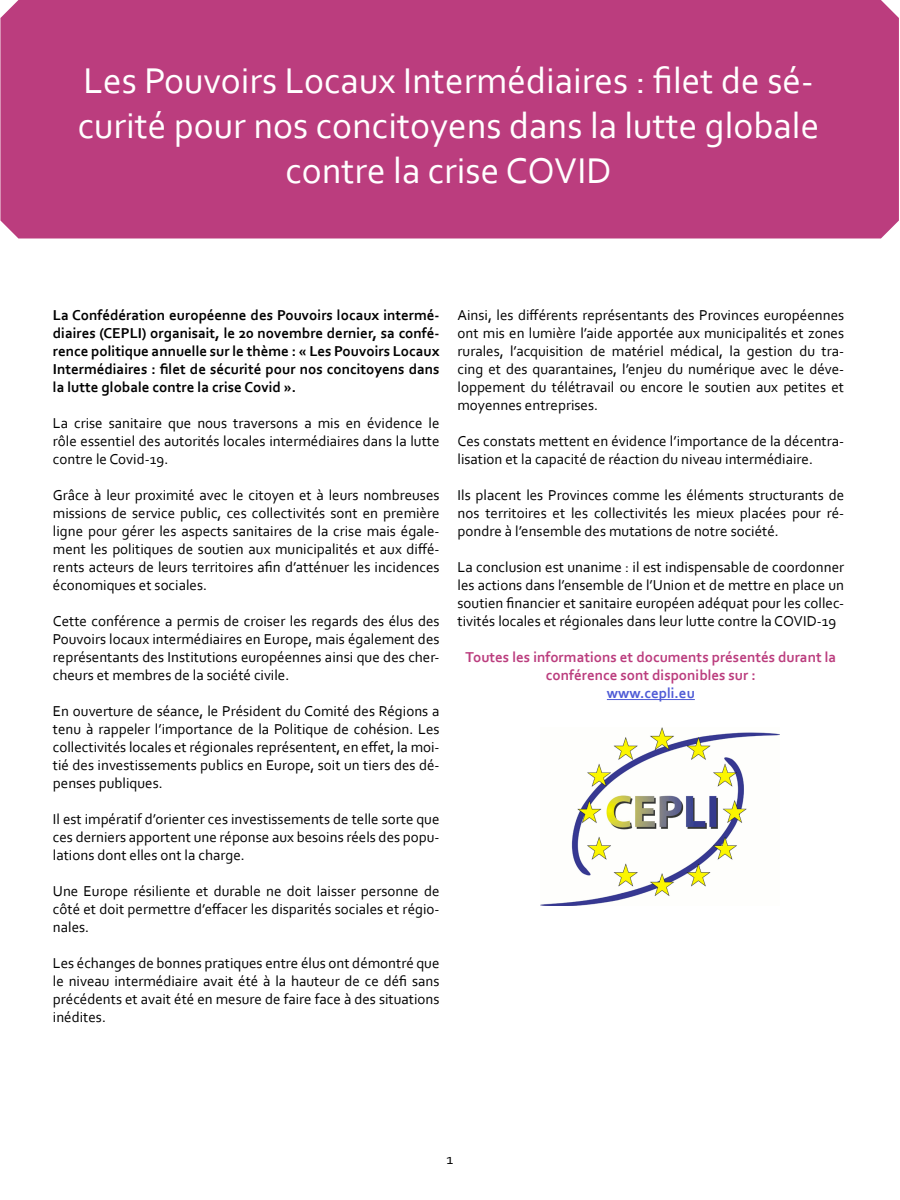
<style>
.page{position:relative;width:900px;height:1200px;background:#fff}
.page>*{position:absolute;margin:0;border:0;box-sizing:border-box;transform-origin:0 0}
.t1{font:37.5px/45px "Corbel";color:#fff;text-align:center}
.t2{font:15px/18px "Corbel";color:#000;text-align:justify}
.t3{font:700 15px/18px "Corbel";color:#000;text-align:justify}
.t4{font:700 15px/18px "Corbel";color:#bb3d7e;text-align:center}
.t5{font:700 15px "Corbel";color:#4f5cd6}
</style>
<div class="page">
<div style="left:0;top:0;width:899px;height:238px;background:#bb3d7e"></div>
<hr style="left:607px;top:699px;width:88px;height:1px;background:#4f5cd6">
<img style="left:540px;top:728px;width:239px;height:177px">
<p class="t1" style="left:78px;top:57px;width:743px">Les Pouvoirs Locaux Intermédiaires : filet de sé&shy;curité pour nos concitoyens dans la lutte globale contre la crise COVID</p>
<p class="t3" style="left:53px;top:306px;width:388px">La Confédération européenne des Pouvoirs locaux intermé&shy;diaires (CEPLI) organisait, le 20 novembre dernier, sa confé&shy;rence politique annuelle sur le thème : « Les Pouvoirs Locaux Intermédiaires : filet de sécurité pour nos concitoyens dans la lutte globale contre la crise Covid ».</p>
<p class="t2" style="left:53px;top:414px;width:388px">La crise sanitaire que nous traversons a mis en évidence le rôle essentiel des autorités locales intermédiaires dans la lutte contre le Covid-19.</p>
<p class="t2" style="left:53px;top:486px;width:388px">Grâce à leur proximité avec le citoyen et à leurs nombreuses missions de service public, ces collectivités sont en première ligne pour gérer les aspects sanitaires de la crise mais égale&shy;ment les politiques de soutien aux municipalités et aux diffé&shy;rents acteurs de leurs territoires afin d’atténuer les incidences économiques et sociales.</p>
<p class="t2" style="left:53px;top:612px;width:388px">Cette conférence a permis de croiser les regards des élus des Pouvoirs locaux intermédiaires en Europe, mais également des représentants des Institutions européennes ainsi que des cher&shy;cheurs et membres de la société civile.</p>
<p class="t2" style="left:53px;top:702px;width:388px">En ouverture de séance, le Président du Comité des Régions a tenu à rappeler l’importance de la Politique de cohésion. Les collectivités locales et régionales représentent, en effet, la moi&shy;tié des investissements publics en Europe, soit un tiers des dé&shy;penses publiques.</p>
<p class="t2" style="left:53px;top:810px;width:388px">Il est impératif d’orienter ces investissements de telle sorte que ces derniers apportent une réponse aux besoins réels des popu&shy;lations dont elles ont la charge.</p>
<p class="t2" style="left:53px;top:882px;width:388px">Une Europe résiliente et durable ne doit laisser personne de côté et doit permettre d’effacer les disparités sociales et régio&shy;nales.</p>
<p class="t2" style="left:53px;top:954px;width:388px">Les échanges de bonnes pratiques entre élus ont démontré que le niveau intermédiaire avait été à la hauteur de ce défi sans précédents et avait été en mesure de faire face à des situations inédites.</p>
<p class="t2" style="left:458px;top:306px;width:388px">Ainsi, les différents représentants des Provinces européennes ont mis en lumière l’aide apportée aux municipalités et zones rurales, l’acquisition de matériel médical, la gestion du tra&shy;cing et des quarantaines, l’enjeu du numérique avec le déve&shy;loppement du télétravail ou encore le soutien aux petites et moyennes entreprises.</p>
<p class="t2" style="left:458px;top:432px;width:388px">Ces constats mettent en évidence l’importance de la décentra&shy;lisation et la capacité de réaction du niveau intermédiaire.</p>
<p class="t2" style="left:458px;top:486px;width:388px">Ils placent les Provinces comme les éléments structurants de nos territoires et les collectivités les mieux placées pour ré&shy;pondre à l’ensemble des mutations de notre société.</p>
<p class="t2" style="left:458px;top:558px;width:388px">La conclusion est unanime : il est indispensable de coordonner les actions dans l’ensemble de l’Union et de mettre en place un soutien financier et sanitaire européen adéquat pour les collec&shy;tivités locales et régionales dans leur lutte contre la COVID-19</p>
<p class="t4" style="left:466px;top:648px;width:372px">Toutes les informations et documents présentés durant la conférence sont disponibles sur :</p>
<p class="t5" style="left:607px;top:684px;width:89px">www.cepli.eu</p>
<p class="t2" style="left:447px;top:1150px;width:8px">1</p>
</div>
